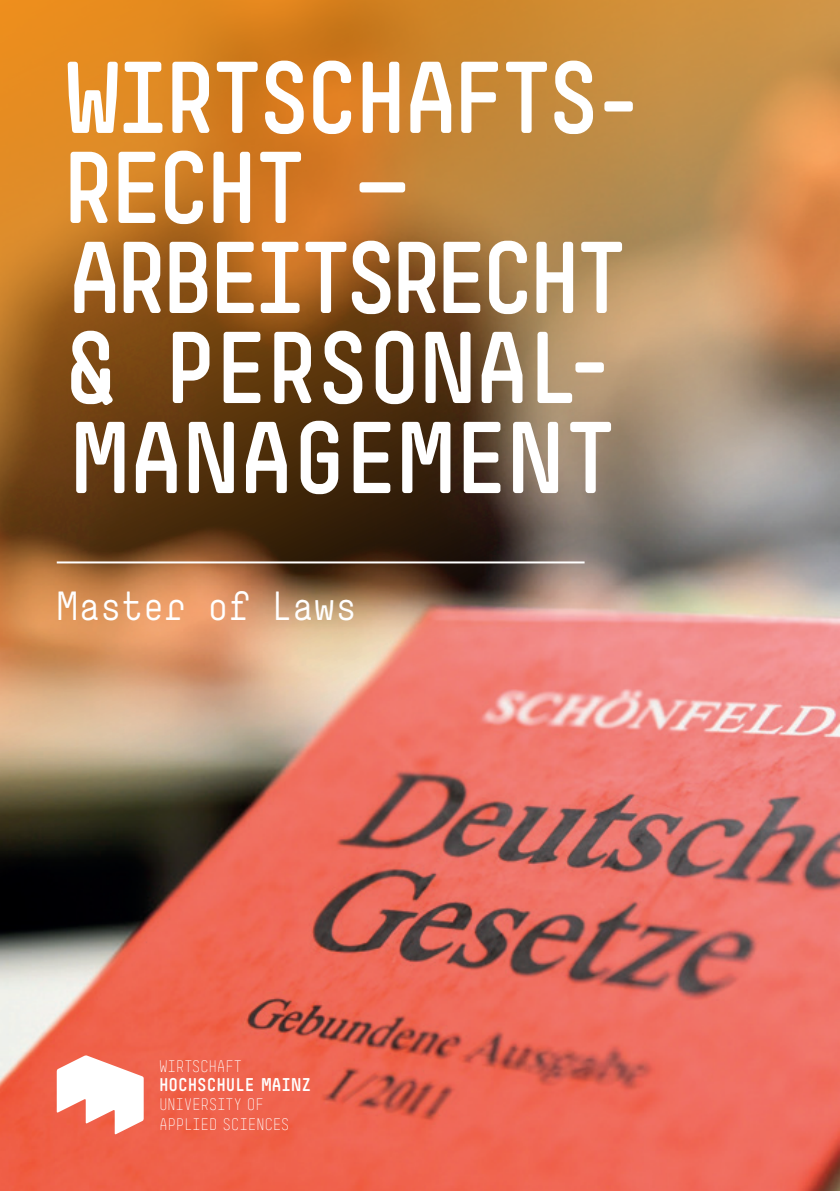
<style>
.page{position:relative;width:840px;height:1191px;background:#fff}
.page>*{position:absolute;margin:0;border:0;box-sizing:border-box;transform-origin:0 0}
.t1{font:700 100px/90px "Simple Std";letter-spacing:-.04em;color:#fff}
.t2{font:40px "Simple Std";letter-spacing:.015em;color:#fff}
.t3{font:700 18.2px "Simple Std";color:#fff}
.t4{font:300 16.4px/19.2px "Simple Std";letter-spacing:-.025em;color:#fff}
</style>
<div class="page">
<img style="left:0;top:0;width:839px;height:1191px">
<svg style="left:57px;top:1055px;width:87px;height:79px"></svg>
<hr style="left:57px;top:561px;width:527px;height:2px;background:#fff">
<p class="t1" style="left:62px;top:53px;width:584px">WIRTSCHAFTS-<br>RECHT —<br>ARBEITSRECHT &amp; PERSONAL-<br>MANAGEMENT</p>
<p class="t2" style="left:57px;top:584px;width:301px">Master of Laws</p>
<p class="t4" style="left:159px;top:1056px;width:85px">WIRTSCHAFT</p>
<p class="t3" style="left:159px;top:1074px;width:153px">HOCHSCHULE MAINZ</p>
<p class="t4" style="left:159px;top:1095px;width:132px">UNIVERSITY OF<br>APPLIED SCIENCES</p>
</div>
